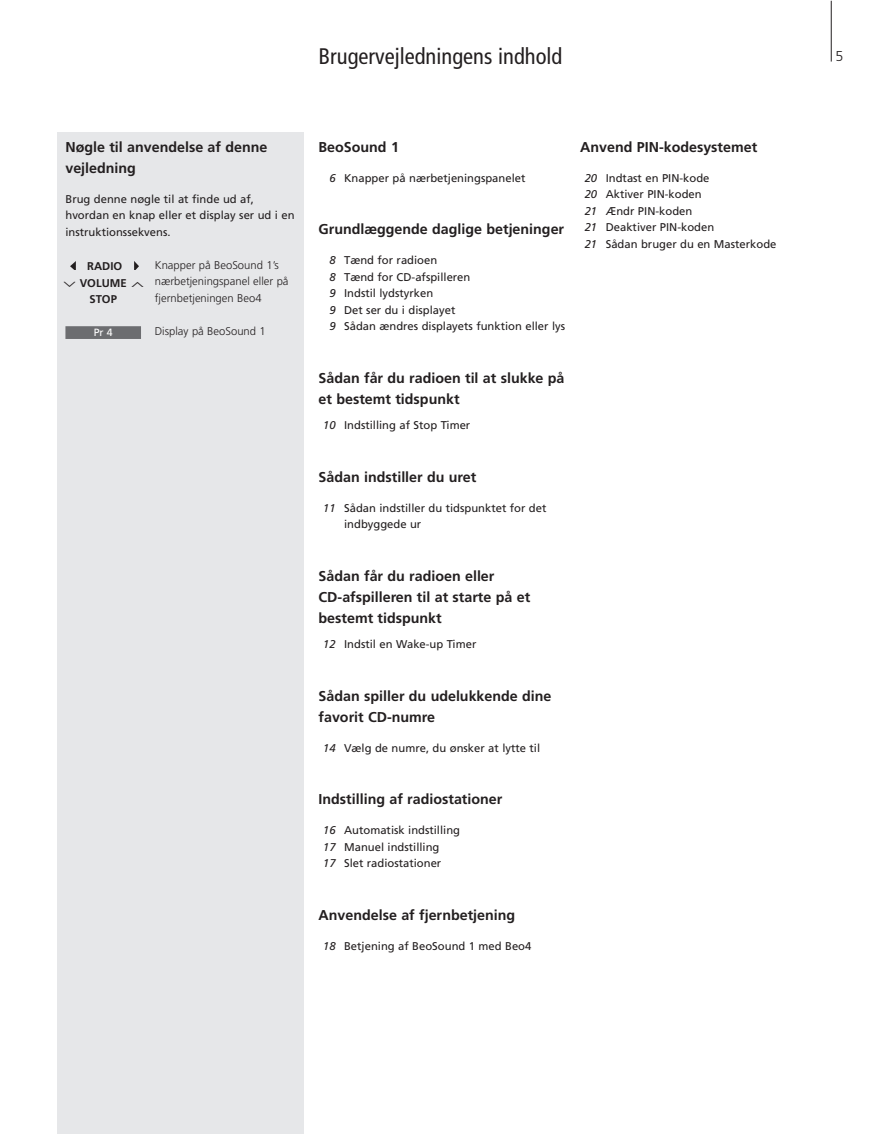
<style>
.page{position:relative;width:884px;height:1134px;background:#fff}
.page>*{position:absolute;margin:0;border:0;box-sizing:border-box;transform-origin:0 0}
.t1{font:condensed 22.5px "Frutiger";color:#231f20}
.t2{font:700 14.25px/21px "Frutiger";color:#231f20}
.t3{font:300 14.25px "Frutiger";color:#231f20}
.t4{font:11.25px/16.5px "Frutiger";color:#231f20}
.t5{font:300 11.25px/16.5px "Frutiger";color:#231f20}
.t6{font:700 11.25px/16.5px "Frutiger";color:#231f20;text-align:center}
.t7{font:10.5px "Frutiger";color:#fff}
.s1{font-style:italic}
</style>
<div class="page">
<hr style="left:831px;top:1px;width:1px;height:61px;background:#231f20">
<div style="left:57px;top:133px;width:247px;height:1001px;background:#e6e7e9"></div>
<div style="left:65px;top:326px;width:76px;height:13px;background:#6c6d70"></div>
<svg style="left:134px;top:262px;width:4px;height:8px"></svg>
<svg style="left:71px;top:262px;width:4px;height:8px"></svg>
<h1 class="t1" style="left:318px;top:48px;width:245px">Brugervejledningens indhold</h1>
<p class="t2" style="left:65px;top:137px;width:203px">Nøgle til anvendelse af denne vejledning</p>
<p class="t4" style="left:65px;top:191px;width:231px">Brug denne nøgle til at finde ud af, hvordan en knap eller et display ser ud i en instruktionssekvens.</p>
<p class="t5" style="left:155px;top:257px;width:135px">Knapper på BeoSound 1’s nærbetjeningspanel eller på fjernbetjeningen Beo4</p>
<p class="t5" style="left:155px;top:323px;width:112px">Display på BeoSound 1</p>
<p class="t6" style="left:63px;top:259px;width:82px">RADIO<br>∨ VOLUME ∧<br>STOP</p>
<p class="t7" style="left:94px;top:328px;width:20px">Pr 4</p>
<p class="t2" style="left:318px;top:137px;width:82px">BeoSound 1</p>
<p class="t4" style="left:329px;top:170px;width:198px"><span class="s1">6</span> Knapper på nærbetjeningspanelet</p>
<p class="t2" style="left:318px;top:220px;width:247px">Grundlæggende daglige betjeninger</p>
<p class="t4" style="left:329px;top:253px;width:237px"><span class="s1">8</span> Tænd for radioen<br><span class="s1">8</span> Tænd for CD-afspilleren<br><span class="s1">9</span> Indstil lydstyrken<br><span class="s1">9</span> Det ser du i displayet<br><span class="s1">9</span> Sådan ændres displayets funktion eller lys</p>
<p class="t2" style="left:318px;top:368px;width:247px">Sådan får du radioen til at slukke på et bestemt tidspunkt</p>
<p class="t4" style="left:323px;top:418px;width:149px"><span class="s1">10</span> Indstilling af Stop Timer</p>
<p class="t2" style="left:318px;top:467px;width:159px">Sådan indstiller du uret</p>
<p class="t4" style="left:344px;top:500px;width:204px;text-indent:-21px"><span class="s1">11</span> Sådan indstiller du tidspunktet for det indbyggede ur</p>
<p class="t2" style="left:318px;top:566px;width:213px">Sådan får du radioen eller<br>CD-afspilleren til at starte på et bestemt tidspunkt</p>
<p class="t4" style="left:323px;top:637px;width:155px"><span class="s1">12</span> Indstil en Wake-up Timer</p>
<p class="t2" style="left:318px;top:686px;width:234px">Sådan spiller du udelukkende dine favorit CD-numre</p>
<p class="t4" style="left:323px;top:740px;width:218px"><span class="s1">14</span> Vælg de numre, du ønsker at lytte til</p>
<p class="t2" style="left:318px;top:790px;width:185px">Indstilling af radiostationer</p>
<p class="t4" style="left:323px;top:823px;width:138px"><span class="s1">16</span> Automatisk indstilling<br><span class="s1">17</span> Manuel indstilling<br><span class="s1">17</span> Slet radiostationer</p>
<p class="t2" style="left:580px;top:137px;width:178px">Anvend PIN-kodesystemet</p>
<p class="t4" style="left:584px;top:170px;width:193px"><span class="s1">20</span> Indtast en PIN-kode<br><span class="s1">20</span> Aktiver PIN-koden<br><span class="s1">21</span> Ændr PIN-koden<br><span class="s1">21</span> Deaktiver PIN-koden<br><span class="s1">21</span> Sådan bruger du en Masterkode</p>
<p class="t2" style="left:318px;top:905px;width:198px">Anvendelse af fjernbetjening</p>
<p class="t4" style="left:323px;top:938px;width:210px"><span class="s1">18</span> Betjening af BeoSound 1 med Beo4</p>
<p class="t3" style="left:835px;top:51px;width:9px">5</p>
</div>
